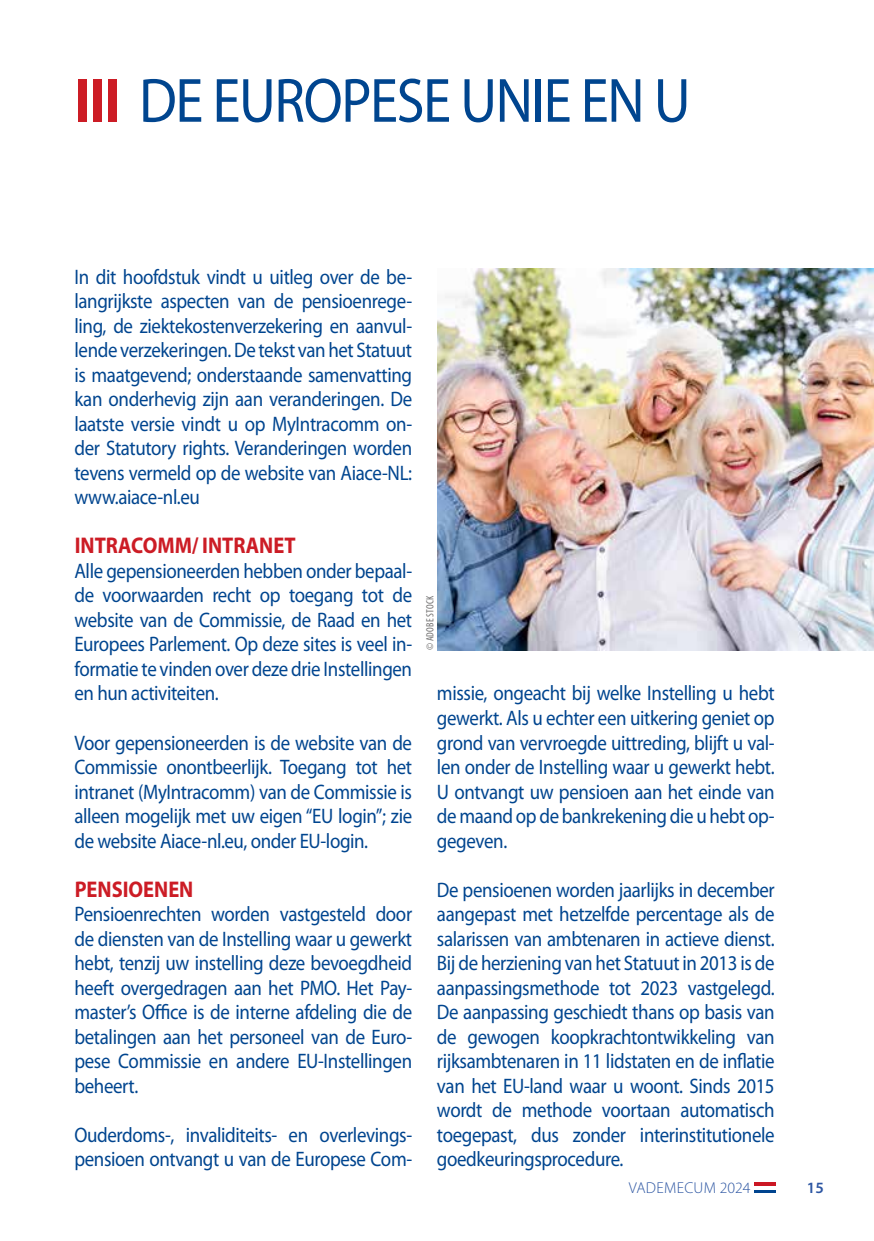
<style>
.page{position:relative;width:874px;height:1241px;background:#fff}
.page>*{position:absolute;margin:0;border:0;box-sizing:border-box;transform-origin:0 0}
.t1{font:63px "Myriad Pro";letter-spacing:-.025em;color:#00458f;scale:.9 1}
.t2{font:700 22.75px "Myriad Pro";color:#cc1c25;scale:.9 1}
.t3{font:21px/24.5px "Myriad Pro";letter-spacing:-.02em;color:#00458f;text-align:justify;scale:.9 1}
.t4{font:300 15.75px "Myriad Pro";letter-spacing:.02em;color:#2c55a2}
.t5{font:600 15.75px "Myriad Pro";color:#2c55a2}
.t6{font:condensed 10.5px "Myriad Pro";letter-spacing:.02em;color:#706f6f}
.s1{font-weight:700;color:#cc1c25}
</style>
<div class="page">
<hr style="left:753px;top:1189px;width:21px;height:3px;background:#00448f">
<svg style="left:754px;top:1185px;width:20px;height:1px"></svg>
<svg style="left:754px;top:1182px;width:20px;height:3px"></svg>
<img style="left:437px;top:268px;width:436px;height:382px">
<h1 class="t1" style="left:74px;top:62px;width:685px"><span class="s1">III</span> DE EUROPESE UNIE EN U</h1>
<p class="t3" style="left:74px;top:264px;width:376px">In dit hoofdstuk vindt u uitleg over de be&shy;langrijkste aspecten van de pensioenrege&shy;ling, de ziektekostenverzekering en aanvul&shy;lende verzekeringen. De tekst van het Statuut is maatgevend; onderstaande samenvatting kan onderhevig zijn aan veranderingen. De laatste versie vindt u op MyIntracomm on&shy;der Statutory rights. Veranderingen worden tevens vermeld op de website van Aiace-NL: www.aiace-nl.eu</p>
<p class="t2" style="left:75px;top:530px;width:247px">INTRACOMM/ INTRANET</p>
<p class="t3" style="left:74px;top:558px;width:376px">Alle gepensioneerden hebben onder bepaal&shy;de voorwaarden recht op toegang tot de website van de Commissie, de Raad en het Europees Parlement. Op deze sites is veel in&shy;formatie te vinden over deze drie Instellingen en hun activiteiten.</p>
<p class="t3" style="left:74px;top:729px;width:376px">Voor gepensioneerden is de website van de Commissie onontbeerlijk. Toegang tot het intranet (MyIntracomm) van de Commissie is alleen mogelijk met uw eigen “EU login”; zie de website Aiace-nl.eu, onder EU-login.</p>
<p class="t2" style="left:75px;top:873px;width:133px">PENSIOENEN</p>
<p class="t3" style="left:74px;top:901px;width:376px">Pensioenrechten worden vastgesteld door de diensten van de Instelling waar u gewerkt hebt, tenzij uw instelling deze bevoegdheid heeft overgedragen aan het PMO. Het Pay&shy;master’s Office is de interne afdeling die de betalingen aan het personeel van de Euro&shy;pese Commissie en andere EU-Instellingen beheert.</p>
<p class="t3" style="left:74px;top:1121px;width:376px">Ouderdoms-, invaliditeits- en overlevings&shy;pensioen ontvangt u van de Europese Com-</p>
<p class="t6" style="left:423px;top:650px;width:56px;rotate:-90deg">© ADOBE STOCK</p>
<p class="t3" style="left:437px;top:680px;width:376px">missie, ongeacht bij welke Instelling u hebt gewerkt. Als u echter een uitkering geniet op grond van vervroegde uittreding, blijft u val&shy;len onder de Instelling waar u gewerkt hebt.<br>U ontvangt uw pensioen aan het einde van de maand op de bankrekening die u hebt op&shy;gegeven.</p>
<p class="t3" style="left:437px;top:876px;width:376px">De pensioenen worden jaarlijks in december aangepast met hetzelfde percentage als de salarissen van ambtenaren in actieve dienst.<br>Bij de herziening van het Statuut in 2013 is de aanpassingsmethode tot 2023 vastgelegd.<br>De aanpassing geschiedt thans op basis van de gewogen koopkrachtontwikkeling van rijksambtenaren in 11 lidstaten en de inflatie van het EU-land waar u woont. Sinds 2015 wordt de methode voortaan automatisch toegepast, dus zonder interinstitutionele goedkeuringsprocedure.</p>
<p class="t4" style="left:628px;top:1178px;width:123px">VADEMECUM 2024</p>
<p class="t5" style="left:806px;top:1177px;width:18px">15</p>
</div>
